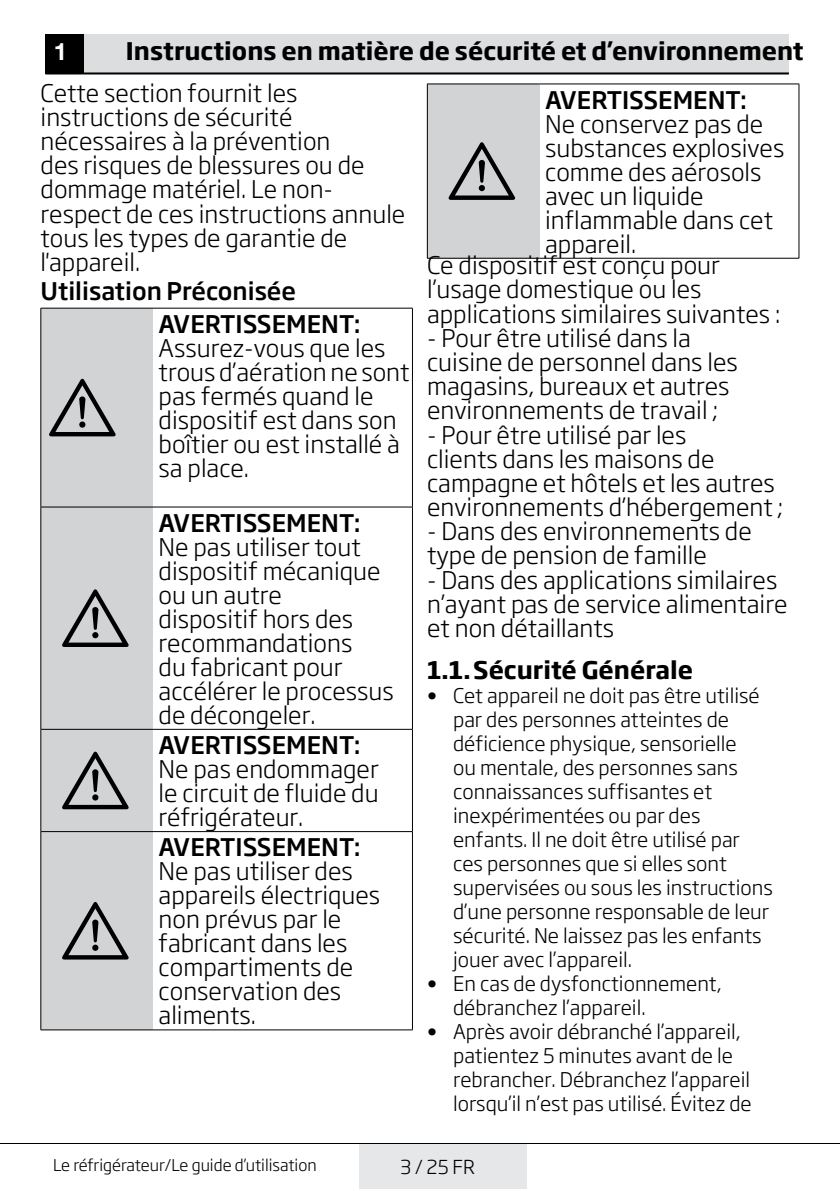
<style>
.page{position:relative;width:840px;height:1191px;background:#fff}
.page>*{position:absolute;margin:0;border:0;box-sizing:border-box;transform-origin:0 0}
.t1{font:72px "ZIWARNUN";color:#000}
.t2{font:300 24px/24px "Soho Gothic Pro";color:#000}
.t3{font:500 24px "Soho Gothic Pro";color:#000}
.t4{font:700 24px "Soho Gothic Pro";color:#000}
.t5{font:700 24px "Helvetica Neue LT Pro";color:#fff}
.t6{font:300 20px/24px "Soho Gothic Pro";color:#000}
.t7{font:300 19px "Soho Gothic Pro";color:#000}
.t8{font:300 16px "Soho Gothic Pro";color:#000}
</style>
<div class="page">
<div style="left:358px;top:1143px;width:168px;height:45px;background:#e6e7e8"></div>
<hr style="left:0;top:1143px;width:839px;height:1px;background:#000">
<div style="left:45px;top:34px;width:40px;height:40px;background:#000"></div>
<div style="left:85px;top:34px;width:703px;height:40px;background:#dcddde"></div>
<hr style="left:45px;top:72px;width:743px;height:2px;background:#000">
<div style="left:41px;top:309px;width:112px;height:720px;background:#d1d3d4"></div>
<hr style="left:41px;top:308px;width:112px;height:1px;background:#000">
<hr style="left:40px;top:308px;width:1px;height:199px;background:#000">
<hr style="left:153px;top:308px;width:259px;height:1px;background:#000">
<hr style="left:412px;top:308px;width:1px;height:199px;background:#000">
<hr style="left:41px;top:507px;width:112px;height:1px;background:#000">
<hr style="left:40px;top:507px;width:1px;height:222px;background:#000">
<hr style="left:153px;top:507px;width:259px;height:1px;background:#000">
<hr style="left:412px;top:507px;width:1px;height:222px;background:#000">
<hr style="left:41px;top:729px;width:112px;height:1px;background:#000">
<hr style="left:40px;top:729px;width:1px;height:102px;background:#000">
<hr style="left:153px;top:729px;width:259px;height:1px;background:#000">
<hr style="left:412px;top:729px;width:1px;height:102px;background:#000">
<hr style="left:41px;top:831px;width:112px;height:1px;background:#000">
<hr style="left:40px;top:832px;width:1px;height:197px;background:#000">
<hr style="left:153px;top:831px;width:259px;height:1px;background:#000">
<hr style="left:412px;top:832px;width:1px;height:197px;background:#000">
<hr style="left:41px;top:1029px;width:112px;height:1px;background:#000">
<hr style="left:153px;top:1029px;width:259px;height:1px;background:#000">
<div style="left:427px;top:84px;width:112px;height:174px;background:#d1d3d4"></div>
<hr style="left:427px;top:84px;width:1px;height:174px;background:#000">
<hr style="left:798px;top:84px;width:1px;height:174px;background:#000">
<hr style="left:427px;top:84px;width:112px;height:1px;background:#000">
<hr style="left:539px;top:84px;width:259px;height:1px;background:#000">
<hr style="left:427px;top:258px;width:112px;height:1px;background:#000">
<hr style="left:539px;top:258px;width:259px;height:1px;background:#000">
<p class="t5" style="left:54px;top:37px;width:15px">1</p>
<p class="t4" style="left:126px;top:32px;width:678px">Instructions en matière de sécurité et d’environnement</p>
<p class="t2" style="left:41px;top:80px;width:366px">Cette section fournit les instructions de sécurité nécessaires à la prévention<br>des risques de blessures ou de dommage matériel. Le non&shy;respect de ces instructions annule tous les types de garantie de l'appareil.</p>
<p class="t3" style="left:41px;top:272px;width:257px">Utilisation Préconisée</p>
<p class="t3" style="left:545px;top:81px;width:203px">AVERTISSEMENT:</p>
<p class="t2" style="left:545px;top:110px;width:219px">Ne conservez pas de</p>
<p class="t2" style="left:545px;top:134px;width:240px">substances explosives</p>
<p class="t2" style="left:545px;top:158px;width:218px">comme des aérosols</p>
<p class="t2" style="left:545px;top:182px;width:160px">avec un liquide</p>
<p class="t2" style="left:545px;top:206px;width:229px">inflammable dans cet</p>
<p class="t2" style="left:545px;top:230px;width:92px">appareil.</p>
<p class="t2" style="left:427px;top:252px;width:294px">Ce dispositif est conçu pour</p>
<p class="t2" style="left:427px;top:276px;width:276px">l’usage domestique ou les</p>
<p class="t2" style="left:427px;top:300px;width:354px">applications similaires suivantes :</p>
<p class="t2" style="left:427px;top:325px;width:312px">- Pour être utilisé dans la cuisine de personnel dans les magasins, bureaux et autres environnements de travail ;</p>
<p class="t2" style="left:427px;top:421px;width:357px">- Pour être utilisé par les<br>clients dans les maisons de campagne et hôtels et les autres environnements d’hébergement ;</p>
<p class="t2" style="left:427px;top:518px;width:326px">- Dans des environnements de type de pension de famille</p>
<p class="t2" style="left:427px;top:566px;width:361px">- Dans des applications similaires n’ayant pas de service alimentaire et non détaillants</p>
<p class="t4" style="left:427px;top:651px;width:267px">1.1.Sécurité Générale</p>
<p class="t6" style="left:453px;top:682px;width:321px">Cet appareil ne doit pas être utilisé par des personnes atteintes de déficience physique, sensorielle<br>ou mentale, des personnes sans connaissances suffisantes et inexpérimentées ou par des enfants. Il ne doit être utilisé par ces personnes que si elles sont supervisées ou sous les instructions d’une personne responsable de leur sécurité. Ne laissez pas les enfants jouer avec l’appareil.<br>En cas de dysfonctionnement, débranchez l’appareil.<br>Après avoir débranché l’appareil, patientez 5 minutes avant de le rebrancher. Débranchez l’appareil lorsqu’il n’est pas utilisé. Évitez de</p>
<h1 class="t1" style="left:448px;top:133px;width:71px">A</h1>
<p class="t3" style="left:158px;top:305px;width:203px">AVERTISSEMENT:</p>
<p class="t2" style="left:158px;top:334px;width:252px">Assurez-vous que les trous d’aération ne sont pas fermés quand le dispositif est dans son boîtier ou est installé à sa place.</p>
<h1 class="t1" style="left:49px;top:369px;width:71px">A</h1>
<p class="t3" style="left:158px;top:504px;width:203px">AVERTISSEMENT:</p>
<p class="t2" style="left:158px;top:533px;width:237px">Ne pas utiliser tout dispositif mécanique ou un autre<br>dispositif hors des recommandations<br>du fabricant pour accélérer le processus de décongeler.</p>
<h1 class="t1" style="left:62px;top:580px;width:71px">A</h1>
<p class="t3" style="left:158px;top:726px;width:203px">AVERTISSEMENT:</p>
<p class="t2" style="left:158px;top:755px;width:221px;text-align:justify">Ne pas endommager le circuit de fluide du réfrigérateur.</p>
<h1 class="t1" style="left:62px;top:742px;width:71px">A</h1>
<p class="t3" style="left:158px;top:828px;width:203px">AVERTISSEMENT:</p>
<p class="t2" style="left:158px;top:858px;width:223px">Ne pas utiliser des appareils électriques non prévus par le fabricant dans les compartiments de conservation des aliments.</p>
<h1 class="t1" style="left:62px;top:892px;width:71px">A</h1>
<p class="t8" style="left:53px;top:1152px;width:265px">Le réfrigérateur/Le guide d’utilisation</p>
<p class="t7" style="left:400px;top:1152px;width:76px">3 / 25 FR</p>
</div>
